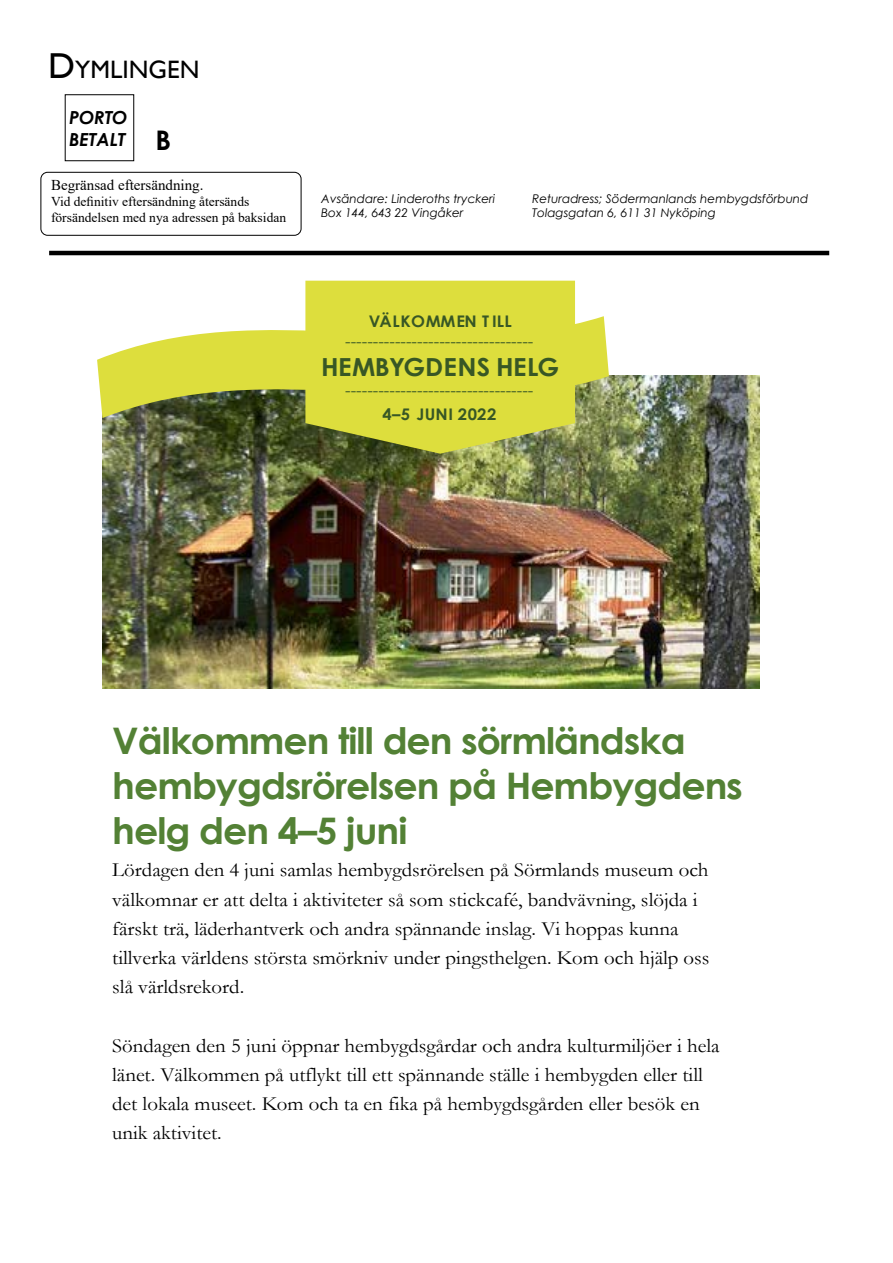
<style>
.page{position:relative;width:893px;height:1263px;background:#fff}
.page>*{position:absolute;margin:0;border:0;box-sizing:border-box;transform-origin:0 0}
.t1{font:700 36.6px/44.8px "Century Gothic";letter-spacing:-.025em;color:#538135;scale:1.04 1}
.t2{font:700 27px "Century Gothic";color:#000}
.t3{font:25.2px "Gill Sans";color:#000}
.t4{font:700 24.9px "Century Gothic";letter-spacing:-.015em;color:#385725;scale:1.04 1}
.t5{font:20.1px/29.2px "Garamond";color:#000;scale:1.04 1}
.t6{font:italic 700 18px/21.6px "Century Gothic";color:#000}
.t7{font:16.05px "Century Gothic";color:#385725;scale:1.04 1}
.t8{font:700 16.05px "Century Gothic";letter-spacing:.015em;color:#385725;scale:1.04 1}
.t9{font:15px "Times New Roman";color:#000}
.t10{font:13.5px/16.2px "Times New Roman";color:#000}
.t11{font:italic 12px/14.4px "Century Gothic";color:#000}
.s1{font-size:36px}
</style>
<div class="page">
<div style="left:41px;top:172px;width:260px;height:64px;border:1px solid #000;border-radius:7px"></div>
<hr style="left:49px;top:251px;width:780px;height:4px;background:#000">
<img style="left:102px;top:376px;width:657px;height:313px">
<svg style="left:97px;top:316px;width:512px;height:113px;fill:#ddde3d"></svg>
<svg style="left:305px;top:281px;width:270px;height:173px;background:#d2d33d"></svg>
<p class="t3" style="left:48px;top:55px;width:153px"><span class="s1">D</span>YMLINGEN</p>
<p class="t6" style="left:69px;top:106px;width:60px">PORTO<br>BETALT</p>
<p class="t9" style="left:51px;top:174px;width:154px">Begränsad eftersändning.</p>
<p class="t10" style="left:51px;top:193px;width:237px">Vid definitiv eftersändning återsänds försändelsen med nya adressen på baksidan</p>
<h2 class="t2" style="left:155px;top:120px;width:17px">B</h2>
<p class="t11" style="left:321px;top:191px;width:176px">Avsändare: Linderoths tryckeri<br>Box 144, 643 22 Vingåker</p>
<p class="t11" style="left:532px;top:191px;width:278px">Returadress; Södermanlands hembygdsförbund<br>Tolagsgatan 6, 611 31 Nyköping</p>
<p class="t8" style="left:369px;top:309px;width:139px">VÄLKOMMEN T ILL</p>
<p class="t7" style="left:345px;top:330px;width:183px">----------------------------------</p>
<p class="t4" style="left:321px;top:348px;width:230px">HEMBYGDENS HELG</p>
<p class="t7" style="left:345px;top:379px;width:183px">----------------------------------</p>
<p class="t8" style="left:382px;top:402px;width:111px">4–5 JUNI 2022</p>
<h1 class="t1" style="left:112px;top:717px;width:608px">Välkommen till den sörmländska hembygdsrörelsen på Hembygdens helg den 4–5 juni</h1>
<p class="t5" style="left:112px;top:855px;width:576px">Lördagen den 4 juni samlas hembygdsrörelsen på Sörmlands museum och välkomnar er att delta i aktiviteter så som stickcafé, bandvävning, slöjda i färskt trä, läderhantverk och andra spännande inslag. Vi hoppas kunna tillverka världens största smörkniv under pingsthelgen. Kom och hjälp oss slå världsrekord.</p>
<p class="t5" style="left:112px;top:1030px;width:585px">Söndagen den 5 juni öppnar hembygdsgårdar och andra kulturmiljöer i hela länet. Välkommen på utflykt till ett spännande ställe i hembygden eller till det lokala museet. Kom och ta en fika på hembygdsgården eller besök en unik aktivitet.</p>
</div>
